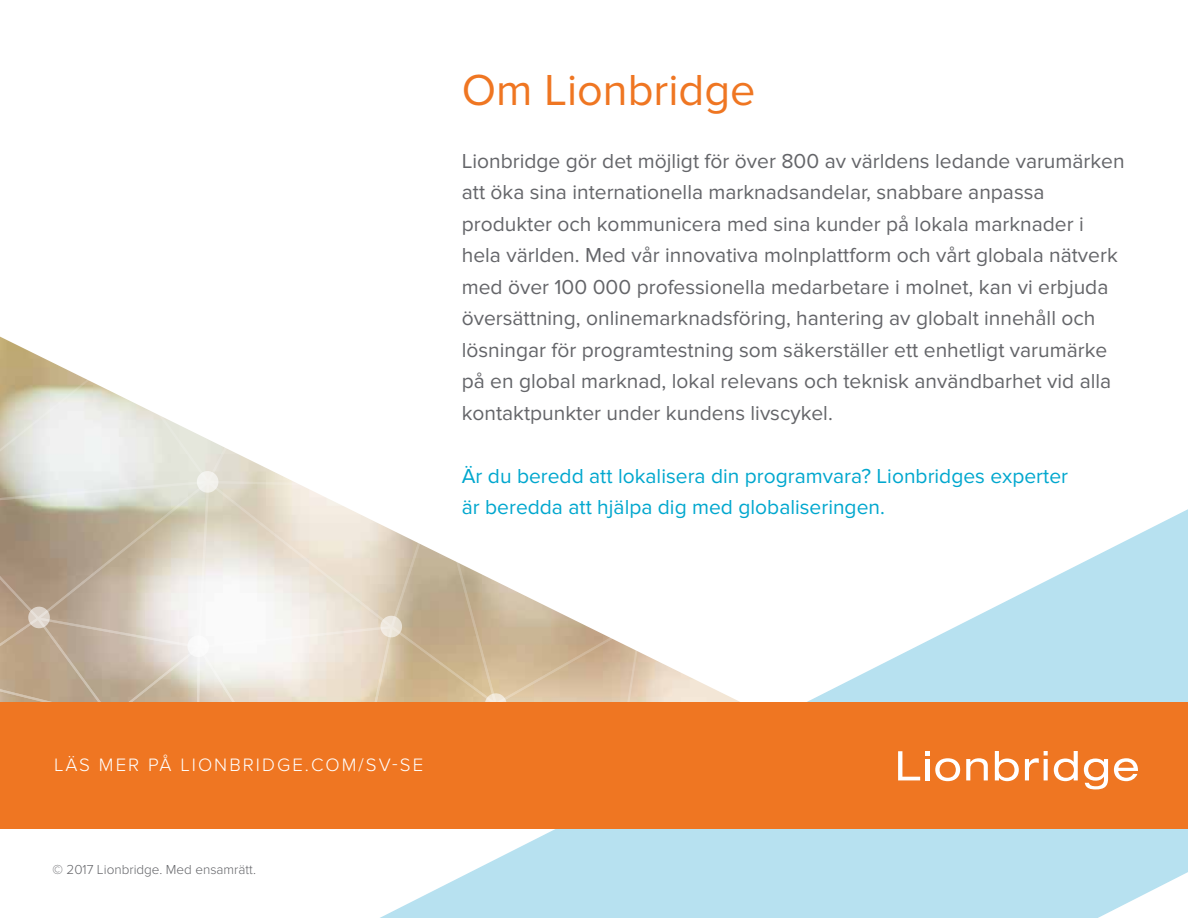
<style>
.page{position:relative;width:1188px;height:918px;background:#fff}
.page>*{position:absolute;margin:0;border:0;box-sizing:border-box;transform-origin:0 0}
.t1{font:45px "Proxima Nova";color:#ef7622}
.t2{font:21px/31.5px "Proxima Nova";color:#646569}
.t3{font:21px/31.5px "Proxima Nova";color:#00a7ce}
.t4{font:300 18.6px "Proxima Nova";letter-spacing:.11em;color:#fff}
.t5{font:300 13.5px "Proxima Nova";color:#646569}
</style>
<div class="page">
<svg style="left:0;top:336px;width:278px;height:366px"></svg>
<svg style="left:226px;top:474px;width:962px;height:444px"></svg>
<div style="left:0;top:702px;width:1188px;height:127px;background:#ef7622"></div>
<svg style="left:898px;top:751px;width:31px;height:29px"></svg>
<svg style="left:935px;top:758px;width:25px;height:23px"></svg>
<svg style="left:966px;top:758px;width:22px;height:22px"></svg>
<svg style="left:995px;top:751px;width:24px;height:30px"></svg>
<svg style="left:1025px;top:751px;width:23px;height:29px"></svg>
<svg style="left:1044px;top:759px;width:4px;height:21px"></svg>
<svg style="left:1054px;top:751px;width:24px;height:30px"></svg>
<svg style="left:1084px;top:759px;width:24px;height:30px"></svg>
<svg style="left:1114px;top:758px;width:24px;height:23px"></svg>
<h1 class="t1" style="left:462px;top:64px;width:295px">Om Lionbridge</h1>
<p class="t2" style="left:462px;top:145px;width:664px">Lionbridge gör det möjligt för över 800 av världens ledande varumärken att öka sina internationella marknadsandelar, snabbare anpassa produkter och kommunicera med sina kunder på lokala marknader i hela världen. Med vår innovativa molnplattform och vårt globala nätverk med över 100 000 professionella medarbetare i molnet, kan vi erbjuda översättning, onlinemarknadsföring, hantering av globalt innehåll och lösningar för programtestning som säkerställer ett enhetligt varumärke på en global marknad, lokal relevans och teknisk användbarhet vid alla kontaktpunkter under kundens livscykel.</p>
<p class="t3" style="left:462px;top:460px;width:608px">Är du beredd att lokalisera din programvara? Lionbridges experter är beredda att hjälpa dig med globaliseringen.</p>
<p class="t4" style="left:54px;top:754px;width:371px">LÄS MER PÅ LIONBRIDGE.COM/SV-SE</p>
<p class="t5" style="left:52px;top:862px;width:205px">© 2017 Lionbridge. Med ensamrätt.</p>
</div>
